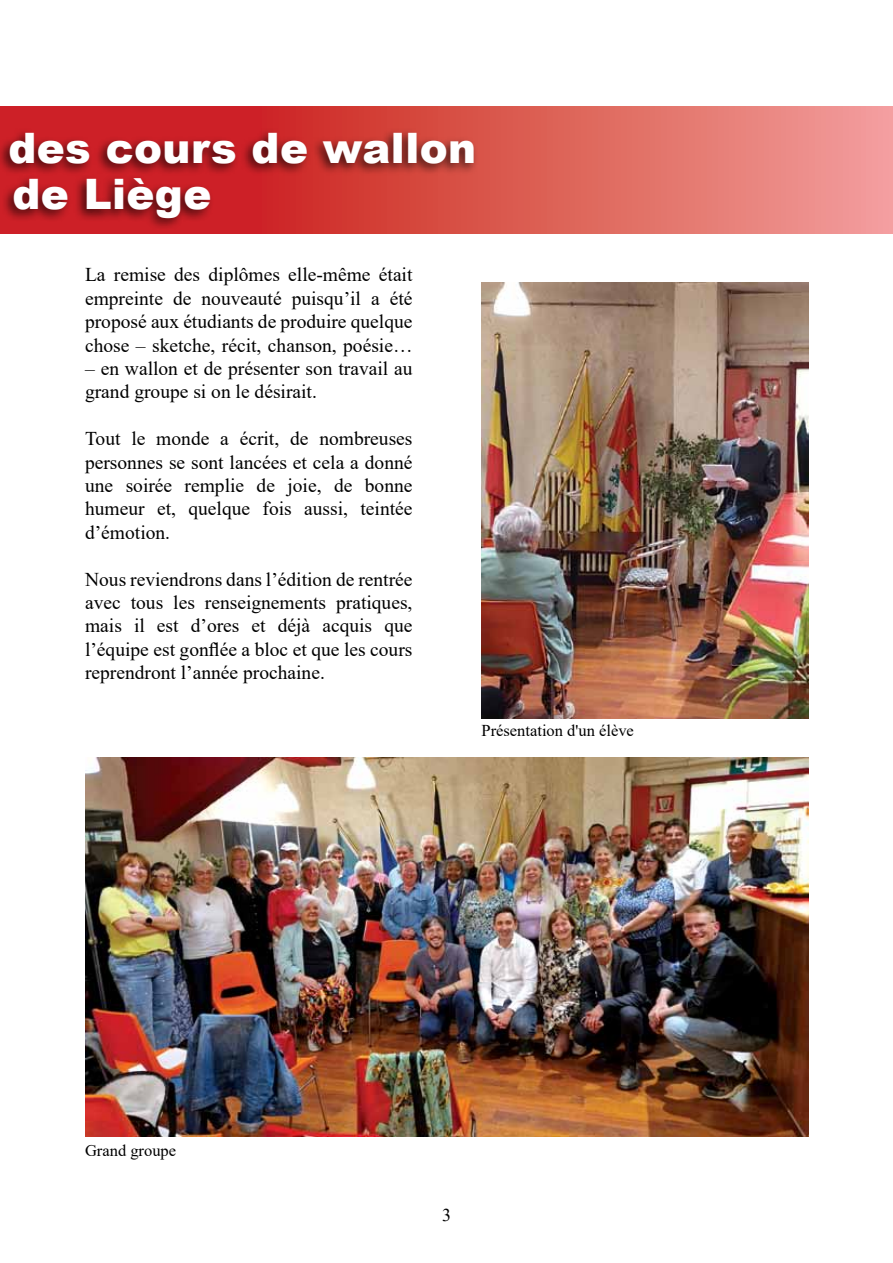
<style>
.page{position:relative;width:893px;height:1263px;background:#fff}
.page>*{position:absolute;margin:0;border:0;box-sizing:border-box;transform-origin:0 0}
.t1{font:900 42px/46.5px "Arial";letter-spacing:.01em;color:#fff}
.t2{font:19.5px/23.4px "Times New Roman";color:#000;text-align:justify}
.t3{font:18px "Times New Roman";color:#000}
.t4{font:16.5px "Times New Roman";color:#000}
</style>
<div class="page">
<svg style="left:0;top:106px;width:893px;height:128px"></svg>
<div style="left:0;top:128px;width:479px;height:103px;background:#000;opacity:.66"></div>
<img style="left:85px;top:757px;width:723px;height:379px">
<img style="left:482px;top:283px;width:326px;height:435px">
<h1 class="t1" style="left:8px;top:123px;width:469px">des cours de wallon de Liège</h1>
<p class="t2" style="left:85px;top:263px;width:329px">La remise des diplômes elle-même était empreinte de nouveauté puisqu’il a été proposé aux étudiants de produire quelque chose – sketche, récit, chanson, poésie…</p>
<p class="t2" style="left:85px;top:356px;width:329px">– en wallon et de présenter son travail au grand groupe si on le désirait.</p>
<p class="t2" style="left:85px;top:426px;width:329px">Tout le monde a écrit, de nombreuses personnes se sont lancées et cela a donné une soirée remplie de joie, de bonne humeur et, quelque fois aussi, teintée d’émotion.</p>
<p class="t2" style="left:85px;top:567px;width:329px">Nous reviendrons dans l’édition de rentrée avec tous les renseignements pratiques, mais il est d’ores et déjà acquis que l’équipe est gonflée a bloc et que les cours reprendront l’année prochaine.</p>
<p class="t4" style="left:482px;top:719px;width:154px">Présentation d'un élève</p>
<p class="t4" style="left:85px;top:1139px;width:93px">Grand groupe</p>
<p class="t3" style="left:442px;top:1203px;width:10px">3</p>
</div>
